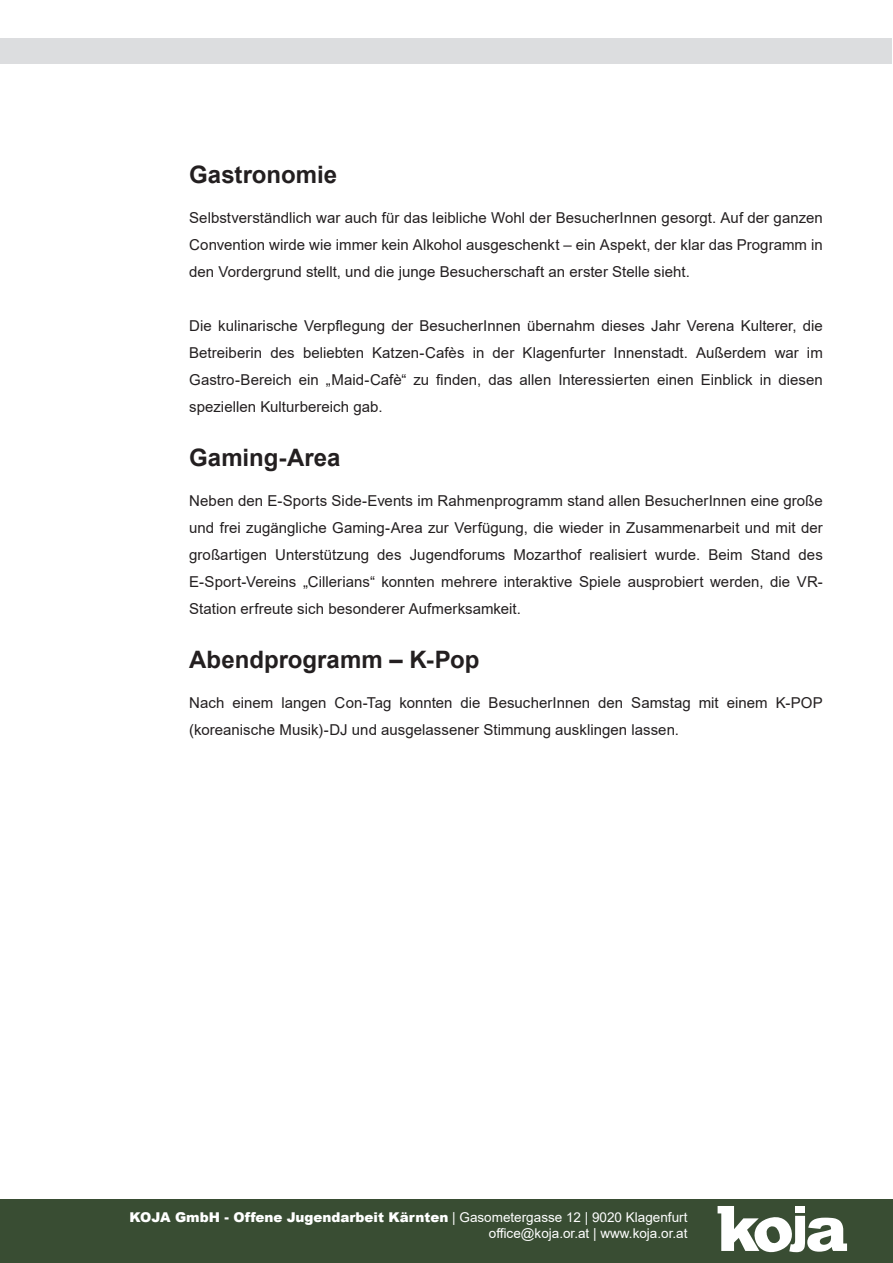
<style>
.page{position:relative;width:893px;height:1263px;background:#fff}
.page>*{position:absolute;margin:0;border:0;box-sizing:border-box;transform-origin:0 0}
.Überschrift_02{font:700 24px "Arial";color:#231f20}
.Fließtext{font:15px/27px "Arial";letter-spacing:.005em;color:#231f20;text-align:justify}
.t1{font:13.5px/16.2px "Arial";color:#fff;text-align:right}
.s1{font-weight:900}
</style>
<div class="page">
<div style="left:0;top:1199px;width:893px;height:64px;background:#394d33"></div>
<svg style="left:718px;top:1206px;width:129px;height:46px"></svg>
<div style="left:0;top:38px;width:891px;height:26px;background:#dcdddf"></div>
<p class="Überschrift_02" style="left:189px;top:158px;width:149px">Gastronomie</p>
<p class="Fließtext" style="left:189px;top:204px;width:635px">Selbstverständlich war auch für das leibliche Wohl der BesucherInnen gesorgt. Auf der ganzen Convention wirde wie immer kein Alkohol ausgeschenkt – ein Aspekt, der klar das Programm in den Vordergrund stellt, und die junge Besucherschaft an erster Stelle sieht.</p>
<p class="Fließtext" style="left:189px;top:312px;width:635px">Die kulinarische Verpflegung der BesucherInnen übernahm dieses Jahr Verena Kulterer, die Betreiberin des beliebten Katzen-Cafès in der Klagenfurter Innenstadt. Außerdem war im Gastro-Bereich ein „Maid-Cafè“ zu finden, das allen Interessierten einen Einblick in diesen speziellen Kulturbereich gab.</p>
<p class="Überschrift_02" style="left:189px;top:441px;width:153px">Gaming-Area</p>
<p class="Fließtext" style="left:189px;top:487px;width:635px">Neben den E-Sports Side-Events im Rahmenprogramm stand allen BesucherInnen eine große und frei zugängliche Gaming-Area zur Verfügung, die wieder in Zusammenarbeit und mit der großartigen Unterstützung des Jugendforums Mozarthof realisiert wurde. Beim Stand des E-Sport-Vereins „Cillerians“ konnten mehrere interaktive Spiele ausprobiert werden, die VR-Station erfreute sich besonderer Aufmerksamkeit.</p>
<p class="Überschrift_02" style="left:189px;top:642px;width:292px">Abendprogramm – K-Pop</p>
<p class="Fließtext" style="left:189px;top:689px;width:635px">Nach einem langen Con-Tag konnten die BesucherInnen den Samstag mit einem K-POP (koreanische Musik)-DJ und ausgelassener Stimmung ausklingen lassen.</p>
<p class="t1" style="left:129px;top:1209px;width:560px"><span class="s1">KOJA GmbH - Offene Jugendarbeit Kärnten</span> | Gasometergasse 12 | 9020 Klagenfurt office@koja.or.at | www.koja.or.at</p>
</div>
